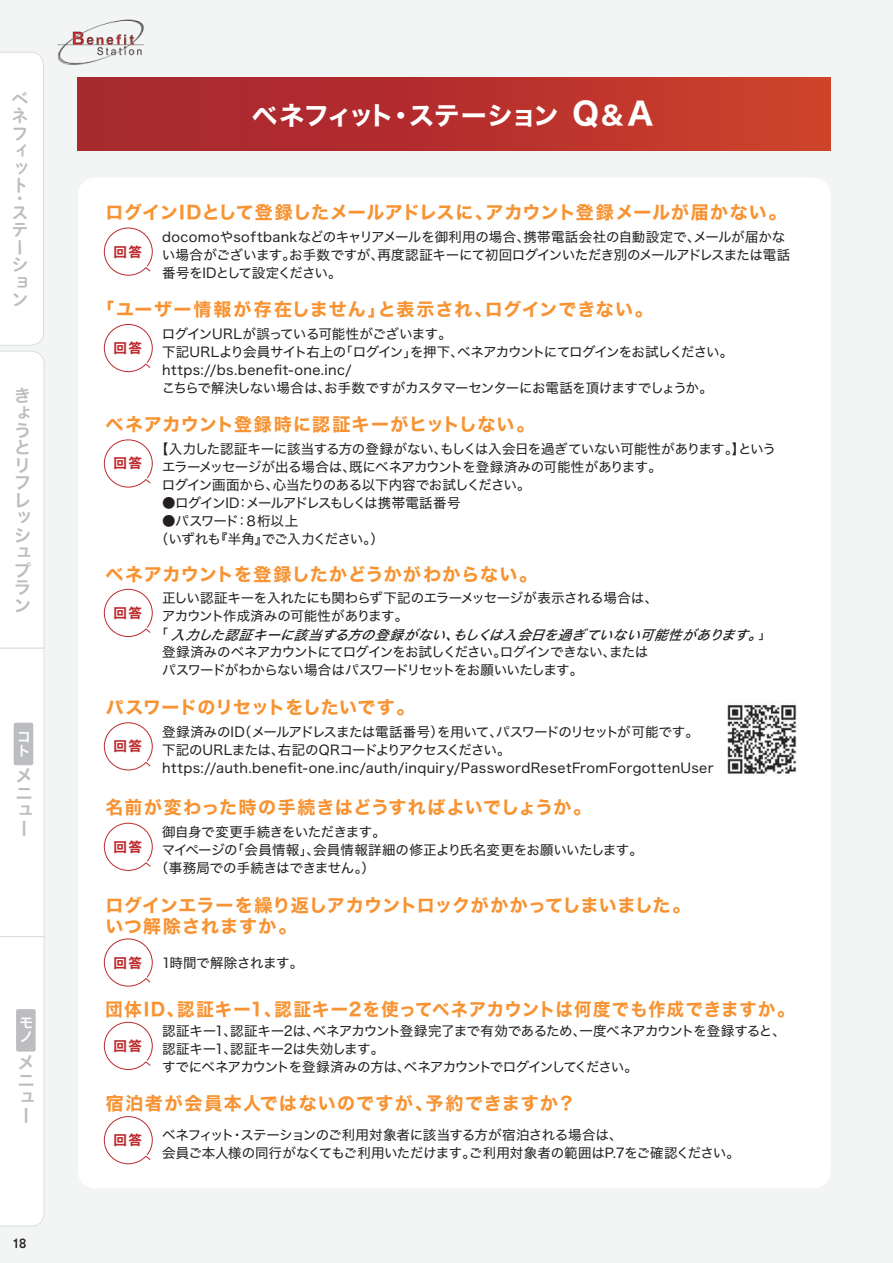
<style>
.page{position:relative;width:893px;height:1263px;background:#f3f5f5}
.page>*{position:absolute;margin:0;border:0;box-sizing:border-box;transform-origin:0 0}
.t1{font:25.5px "Hiragino Sans W7";letter-spacing:-.045em;color:#fff}
.t2{font:18px "Hiragino Sans W7";letter-spacing:.045em;color:#f79332}
.t3{font:18px/21px "Hiragino Sans W7";letter-spacing:.02em;color:#f79332}
.t4{font:18px "Hiragino Sans W7";letter-spacing:.065em;color:#f79332;scale:.96 1}
.t5{font:18px "Hiragino Sans W7";letter-spacing:.08em;color:#f79332}
.t6{font:18px "Hiragino Sans W7";letter-spacing:.01em;color:#f79332}
.t7{font:17.55px/17.5px "Hiragino Sans W6";color:#bcbdc0;text-align:justify}
.t8{font:17.55px/17.5px "P Shuei NM Go Std B";color:#bcbdc0}
.t9{font:13.8px/13.8px "Hiragino Sans W6";color:#fff}
.t10{font:500 13.8px "Neue Haas Unica W1 G";color:#231f20;scale:.9 1}
.t11{font:13.5px/18px "Hiragino Sans W4";letter-spacing:-.025em;color:#231f20}
.t12{font:13.5px/18px "Hiragino Sans W4";letter-spacing:.02em;color:#231f20}
.t13{font:13.5px/18px "Hiragino Sans W4";letter-spacing:-.045em;color:#231f20}
.t14{font:13.5px/18px "Hiragino Sans W4";letter-spacing:-.06em;color:#231f20}
.t15{font:italic 13.5px "Hiragino Sans W5";color:#231f20}
.t16{font:13.5px "Hiragino Sans W4";letter-spacing:-.055em;color:#231f20}
.t17{font:13.5px "Hiragino Sans W4";letter-spacing:-.085em;color:#231f20}
.t18{font:13.5px "Hiragino Sans W7";letter-spacing:.115em;color:#bc2a2d}
.s1{font-size:30.9px}
</style>
<div class="page">
<div style="left:78px;top:178px;width:752px;height:1010px;background:#fff;border-radius:17px"></div>
<div style="left:78px;top:78px;width:752px;height:73px;background:linear-gradient(to right,#a3242f,#cc3f2b)"></div>
<svg style="left:104px;top:938px;width:49px;height:49px"></svg>
<svg style="left:104px;top:1022px;width:49px;height:48px"></svg>
<svg style="left:104px;top:227px;width:49px;height:49px"></svg>
<svg style="left:104px;top:324px;width:49px;height:48px"></svg>
<svg style="left:104px;top:439px;width:49px;height:49px"></svg>
<svg style="left:104px;top:589px;width:49px;height:48px"></svg>
<svg style="left:104px;top:822px;width:49px;height:49px"></svg>
<svg style="left:104px;top:722px;width:49px;height:49px"></svg>
<img style="left:727px;top:702px;width:70px;height:74px">
<svg style="left:104px;top:1116px;width:49px;height:48px"></svg>
<svg style="left:0;top:52px;width:45px;height:1175px"></svg>
<img style="left:57px;top:19px;width:88px;height:46px">
<p class="t8" style="left:11px;top:89px;width:18px;text-align:justify">ベネフィット</p>
<p class="t8" style="left:11px;top:192px;width:17px;line-height:13.2px">・ス</p>
<p class="t8" style="left:11px;top:220px;width:17px">テーション</p>
<p class="t7" style="left:14px;top:385px;width:19px;text-align:left">きょうとリフレッシュプラン</p>
<p class="t9" style="left:17px;top:729px;width:13px">コト</p>
<p class="t7" style="left:16px;top:766px;width:18px">メニュー</p>
<p class="t9" style="left:19px;top:1015px;width:14px">モノ</p>
<p class="t7" style="left:18px;top:1053px;width:18px">メニュー</p>
<p class="t10" style="left:13px;top:1233px;width:17px">18</p>
<h1 class="t1" style="left:252px;top:95px;width:403px">ベネフィット・ステーション <span class="s1">Q</span>&amp;<span class="s1">A</span></h1>
<h2 class="t2" style="left:105px;top:198px;width:683px">ログインIDとして登録したメールアドレスに、アカウント登録メールが届かない。</h2>
<p class="t18" style="left:113px;top:241px;width:30px">回答</p>
<p class="t11" style="left:162px;top:227px;width:630px">docomoやsoftbankなどのキャリアメールを御利用の場合、携帯電話会社の自動設定で、メールが届かない場合がございます。お手数ですが、再度認証キーにて初回ログインいただき別のメールアドレスまたは電話番号をIDとして設定ください。</p>
<h2 class="t2" style="left:96px;top:295px;width:558px">「ユーザー情報が存在しません」と表示され、ログインできない。</h2>
<p class="t18" style="left:113px;top:337px;width:30px">回答</p>
<p class="t11" style="left:162px;top:324px;width:573px">ログインURLが誤っている可能性がございます。<br>下記URLより会員サイト右上の「ログイン」を押下、ベネアカウントにてログインをお試しください。https://bs.benefit-one.inc/<br>こちらで解決しない場合は、お手数ですがカスタマーセンターにお電話を頂けますでしょうか。</p>
<h2 class="t2" style="left:106px;top:410px;width:430px">ベネアカウント登録時に認証キーがヒットしない。</h2>
<p class="t18" style="left:113px;top:453px;width:30px">回答</p>
<p class="t11" style="left:162px;top:439px;width:616px;text-indent:-7px">【入力した認証キーに該当する方の登録がない、もしくは入会日を過ぎていない可能性があります。】というエラーメッセージが出る場合は、既にベネアカウントを登録済みの可能性があります。<br>ログイン画面から、心当たりのある以下内容でお試しください。</p>
<p class="t17" style="left:162px;top:491px;width:300px">●ログインID：メールアドレスもしくは携帯電話番号</p>
<p class="t14" style="left:155px;top:511px;width:230px;text-indent:7px">●パスワード：８桁以上<br>（いずれも『半角』でご入力ください。）</p>
<h2 class="t2" style="left:106px;top:560px;width:433px">ベネアカウントを登録したかどうかがわからない。</h2>
<p class="t18" style="left:113px;top:602px;width:30px">回答</p>
<p class="t11" style="left:162px;top:588px;width:498px">正しい認証キーを入れたにも関わらず下記のエラーメッセージが表示される場合は、</p>
<p class="t13" style="left:162px;top:606px;width:248px">アカウント作成済みの可能性があります。</p>
<p class="t11" style="left:155px;top:624px;width:618px">「　　　　　　　　　　　　　　　　　　　　　　　　　　　　　　　　　　　　　　　　　　」</p>
<p class="t14" style="left:162px;top:642px;width:488px">登録済みのベネアカウントにてログインをお試しください。ログインできない、または</p>
<p class="t16" style="left:162px;top:658px;width:423px">パスワードがわからない場合はパスワードリセットをお願いいたします。</p>
<p class="t15" style="left:171px;top:622px;width:601px">入力した認証キーに該当する方の登録がない、もしくは入会日を過ぎていない可能性があります。</p>
<h2 class="t6" style="left:106px;top:693px;width:310px">パスワードのリセットをしたいです。</h2>
<p class="t18" style="left:113px;top:736px;width:30px">回答</p>
<p class="t12" style="left:162px;top:722px;width:553px">登録済みのID（メールアドレスまたは電話番号）を用いて、パスワードのリセットが可能です。下記のURLまたは、右記のQRコードよりアクセスください。https://auth.benefit-one.inc/auth/inquiry/PasswordResetFromForgottenUser</p>
<h2 class="t2" style="left:106px;top:793px;width:487px">名前が変わった時の手続きはどうすればよいでしょうか。</h2>
<p class="t18" style="left:113px;top:836px;width:30px">回答</p>
<p class="t11" style="left:162px;top:822px;width:225px">御自身で変更手続きをいただきます。</p>
<p class="t11" style="left:162px;top:840px;width:483px">マイページの「会員情報」、会員情報詳細の修正より氏名変更をお願いいたします。</p>
<p class="t11" style="left:155px;top:858px;width:221px">（事務局での手続きはできません。）</p>
<h2 class="t3" style="left:105px;top:895px;width:587px">ログインエラーを繰り返しアカウントロックがかかってしまいました。いつ解除されますか。</h2>
<p class="t18" style="left:113px;top:952px;width:30px">回答</p>
<p class="t11" style="left:162px;top:953px;width:143px">1時間で解除されます。</p>
<h2 class="t4" style="left:106px;top:995px;width:719px">団体ID、認証キー1、認証キー2を使ってベネアカウントは何度でも作成できますか。</h2>
<p class="t18" style="left:113px;top:1035px;width:30px">回答</p>
<p class="t13" style="left:162px;top:1021px;width:625px">認証キー1、認証キー2は、ベネアカウント登録完了まで有効であるため、一度ベネアカウントを登録すると、認証キー1、認証キー2は失効します。<br>すでにベネアカウントを登録済みの方は、ベネアカウントでログインしてください。</p>
<h2 class="t5" style="left:106px;top:1089px;width:471px">宿泊者が会員本人ではないのですが、予約できますか？</h2>
<p class="t18" style="left:113px;top:1129px;width:30px">回答</p>
<p class="t11" style="left:162px;top:1125px;width:579px">ベネフィット・ステーションのご利用対象者に該当する方が宿泊される場合は、<br>会員ご本人様の同行がなくてもご利用いただけます。ご利用対象者の範囲はP.7をご確認ください。</p>
</div>
